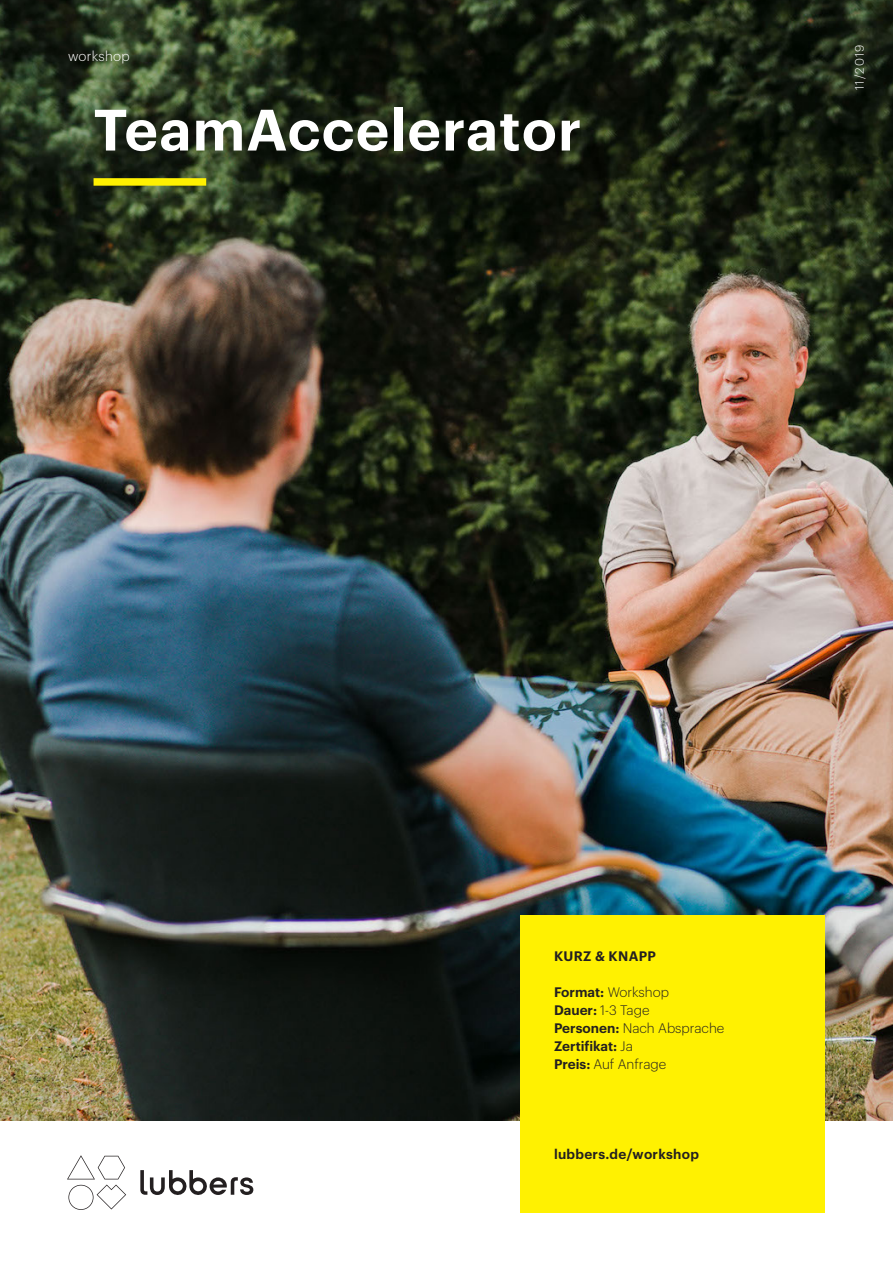
<style>
.page{position:relative;width:893px;height:1263px;background:#fff}
.page>*{position:absolute;margin:0;border:0;box-sizing:border-box;transform-origin:0 0}
.HEADLINE_SEMIBOLD_38{font:600 57px "Graphik";letter-spacing:.02em;color:#fff}
.t1{font:300 13.5px/18px "Graphik";color:#231f20}
.t2{font:600 13.5px "Graphik";letter-spacing:.02em;color:#231f20}
.t3{font:300 13.5px "Graphik";letter-spacing:.02em;color:#fff}
.t4{font:300 12px "Graphik";letter-spacing:.095em;color:#fff}
.s1{font-weight:600}
</style>
<div class="page">
<img style="left:0;top:0;width:893px;height:1121px">
<svg style="left:140px;top:1170px;width:113px;height:25px"></svg>
<svg style="left:67px;top:1155px;width:59px;height:55px"></svg>
<div style="left:520px;top:915px;width:305px;height:298px;background:#fff101"></div>
<div style="left:94px;top:178px;width:112px;height:8px;background:#fff101"></div>
<p class="t3" style="left:68px;top:46px;width:63px">workshop</p>
<p class="HEADLINE_SEMIBOLD_38" style="left:94px;top:86px;width:489px">TeamAccelerator</p>
<p class="t4" style="left:851px;top:90px;width:47px;rotate:-90deg">11/2019</p>
<p class="t2" style="left:554px;top:945px;width:103px">KURZ &amp; KNAPP</p>
<p class="t1" style="left:554px;top:982px;width:172px"><span class="s1">Format:</span> Workshop<br><span class="s1">Dauer:</span> 1-3 Tage<br><span class="s1">Personen:</span> Nach Absprache<br><span class="s1">Zertifikat:</span> Ja<br><span class="s1">Preis:</span> Auf Anfrage</p>
<p class="t2" style="left:554px;top:1143px;width:146px">lubbers.de/workshop</p>
</div>
